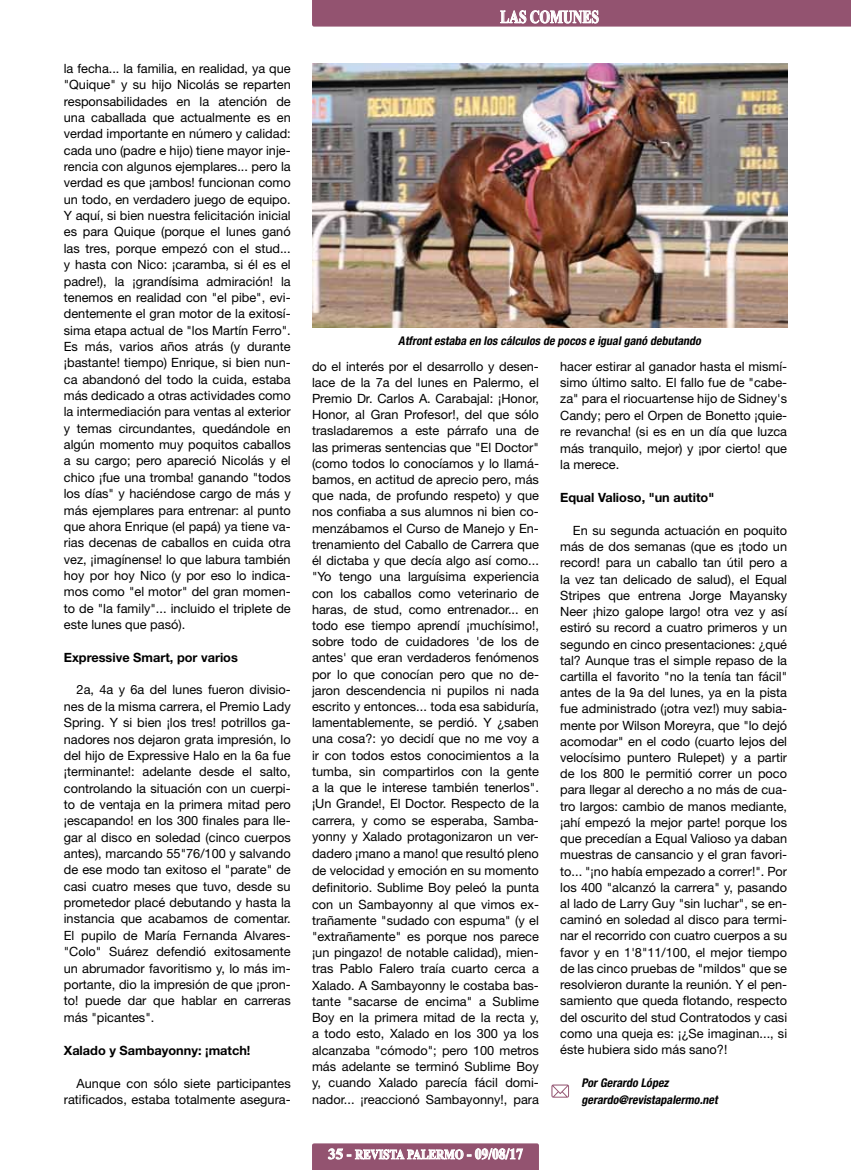
<style>
.page{position:relative;width:851px;height:1170px;background:#fff}
.page>*{position:absolute;margin:0;border:0;box-sizing:border-box;transform-origin:0 0}
.t1{font:700 18px "Times New Roman";color:#fff;scale:.75 1}
.t2{font:700 13.5px "Times New Roman";color:#fff;scale:.83 1}
.t3{font:12.75px/16.4px "Helvetica Neue LT Std";color:#000;text-align:justify}
.t4{font:700 12.75px "Helvetica Neue LT Std";color:#000}
.t5{font:italic 700 condensed 12px/16.5px "Helvetica Neue LT Std";color:#000}
.s1{font-size:15px}
</style>
<div class="page">
<svg style="left:312px;top:1143px;width:227px;height:26px;background:#a7738a"></svg>
<svg style="left:312px;top:0;width:538px;height:27px;background:#995c78"></svg>
<img style="left:312px;top:64px;width:475px;height:263px">
<svg style="left:551px;top:1084px;width:18px;height:13px"></svg>
<p class="t3" style="left:64px;top:60px;width:228px">la fecha... la familia, en realidad, ya que "Quique" y su hijo Nicolás se reparten responsabilidades en la atención de una caballada que actualmente es en verdad importante en número y calidad: cada uno (padre e hijo) tiene mayor inje&shy;rencia con algunos ejemplares... pero la verdad es que ¡ambos! funcionan como un todo, en verdadero juego de equipo.<br>Y aquí, si bien nuestra felicitación inicial es para Quique (porque el lunes ganó las tres, porque empezó con el stud... y hasta con Nico: ¡caramba, si él es el padre!), la ¡grandísima admiración! la tenemos en realidad con "el pibe", evi&shy;dentemente el gran motor de la exitosí&shy;sima etapa actual de "los Martín Ferro".<br>Es más, varios años atrás (y durante ¡bastante! tiempo) Enrique, si bien nun&shy;ca abandonó del todo la cuida, estaba más dedicado a otras actividades como la intermediación para ventas al exterior y temas circundantes, quedándole en algún momento muy poquitos caballos a su cargo; pero apareció Nicolás y el chico ¡fue una tromba! ganando "todos los días" y haciéndose cargo de más y más ejemplares para entrenar: al punto que ahora Enrique (el papá) ya tiene va&shy;rias decenas de caballos en cuida otra vez, ¡imagínense! lo que labura también hoy por hoy Nico (y por eso lo indica&shy;mos como "el motor" del gran momen&shy;to de "la family"... incluido el triplete de este lunes que pasó).</p>
<p class="t4" style="left:64px;top:649px;width:176px">Expressive Smart, por varios</p>
<p class="t3" style="left:64px;top:681px;width:228px;text-indent:13px">2a, 4a y 6a del lunes fueron divisio&shy;nes de la misma carrera, el Premio Lady Spring. Y si bien ¡los tres! potrillos ga&shy;nadores nos dejaron grata impresión, lo del hijo de Expressive Halo en la 6a fue ¡terminante!: adelante desde el salto, controlando la situación con un cuerpi&shy;to de ventaja en la primera mitad pero ¡escapando! en los 300 finales para lle&shy;gar al disco en soledad (cinco cuerpos antes), marcando 55"76/100 y salvando de ese modo tan exitoso el "parate" de casi cuatro meses que tuvo, desde su prometedor placé debutando y hasta la instancia que acabamos de comentar.<br>El pupilo de María Fernanda Alvares-"Colo" Suárez defendió exitosamente un abrumador favoritismo y, lo más im&shy;portante, dio la impresión de que ¡pron&shy;to! puede dar que hablar en carreras más "picantes".</p>
<p class="t4" style="left:64px;top:1042px;width:188px">Xalado y Sambayonny: ¡match!</p>
<p class="t3" style="left:64px;top:1074px;width:228px;text-align:right">Aunque con sólo siete participantes ratificados, estaba totalmente asegura-</p>
<h1 class="t1" style="left:500px;top:4px;width:133px">LAS COMUNES</h1>
<p class="t5" style="left:398px;top:332px;width:306px">Atfrontestaba en los cálculos de pocos e igualganó debutando</p>
<p class="t3" style="left:312px;top:357px;width:228px">do el interés por el desarrollo y desen&shy;lace de la 7a del lunes en Palermo, el Premio Dr. Carlos A. Carabajal: ¡Honor, Honor, al Gran Profesor!, del que sólo trasladaremos a este párrafo una de las primeras sentencias que "El Doctor" (como todos lo conocíamos y lo llamá&shy;bamos, en actitud de aprecio pero, más que nada, de profundo respeto) y que nos confiaba a sus alumnos ni bien co&shy;menzábamos el Curso de Manejo y En&shy;trenamiento del Caballo de Carrera que él dictaba y que decía algo así como... "Yo tengo una larguísima experiencia con los caballos como veterinario de haras, de stud, como entrenador... en todo ese tiempo aprendí ¡muchísimo!, sobre todo de cuidadores 'de los de antes' que eran verdaderos fenómenos por lo que conocían pero que no de&shy;jaron descendencia ni pupilos ni nada escrito y entonces... toda esa sabiduría, lamentablemente, se perdió. Y ¿saben una cosa?: yo decidí que no me voy a ir con todos estos conocimientos a la tumba, sin compartirlos con la gente a la que le interese también tenerlos". ¡Un Grande!, El Doctor. Respecto de la carrera, y como se esperaba, Samba&shy;yonny y Xalado protagonizaron un ver&shy;dadero ¡mano a mano! que resultó pleno de velocidad y emoción en su momento definitorio. Sublime Boy peleó la punta con un Sambayonny al que vimos ex&shy;trañamente "sudado con espuma" (y el "extrañamente" es porque nos parece ¡un pingazo! de notable calidad), mien&shy;tras Pablo Falero traía cuarto cerca a Xalado. A Sambayonny le costaba bas&shy;tante "sacarse de encima" a Sublime Boy en la primera mitad de la recta y, a todo esto, Xalado en los 300 ya los alcanzaba "cómodo"; pero 100 metros más adelante se terminó Sublime Boy y, cuando Xalado parecía fácil domi&shy;nador... ¡reaccionó Sambayonny!, para</p>
<p class="t3" style="left:560px;top:358px;width:228px">hacer estirar al ganador hasta el mismí&shy;simo último salto. El fallo fue de "cabe&shy;za" para el riocuartense hijo de Sidney's Candy; pero el Orpen de Bonetto ¡quie&shy;re revancha! (si es en un día que luzca más tranquilo, mejor) y ¡por cierto! que la merece.</p>
<p class="t4" style="left:560px;top:489px;width:155px">Equal Valioso, "un autito"</p>
<p class="t3" style="left:560px;top:522px;width:228px;text-indent:13px">En su segunda actuación en poquito más de dos semanas (que es ¡todo un record! para un caballo tan útil pero a la vez tan delicado de salud), el Equal Stripes que entrena Jorge Mayansky Neer ¡hizo galope largo! otra vez y así estiró su record a cuatro primeros y un segundo en cinco presentaciones: ¿qué tal? Aunque tras el simple repaso de la cartilla el favorito "no la tenía tan fácil" antes de la 9a del lunes, ya en la pista fue administrado (¡otra vez!) muy sabia&shy;mente por Wilson Moreyra, que "lo dejó acomodar" en el codo (cuarto lejos del velocísimo puntero Rulepet) y a partir de los 800 le permitió correr un poco para llegar al derecho a no más de cua&shy;tro largos: cambio de manos mediante, ¡ahí empezó la mejor parte! porque los que precedían a Equal Valioso ya daban muestras de cansancio y el gran favori&shy;to... "¡no había empezado a correr!". Por los 400 "alcanzó la carrera" y, pasando al lado de Larry Guy "sin luchar", se en&shy;caminó en soledad al disco para termi&shy;nar el recorrido con cuatro cuerpos a su favor y en 1'8"11/100, el mejor tiempo de las cinco pruebas de "mildos" que se resolvieron durante la reunión. Y el pen&shy;samiento que queda flotando, respecto del oscurito del stud Contratodos y casi como una queja es: ¡¿Se imaginan..., si éste hubiera sido más sano?!</p>
<p class="t5" style="left:581px;top:1074px;width:140px">PorGerardo López gerardo@revistapalermo.net</p>
<p class="t2" style="left:328px;top:1144px;width:236px"><span class="s1">35 -</span> REVISTA PALERMO <span class="s1">- 09/08/17</span></p>
</div>
